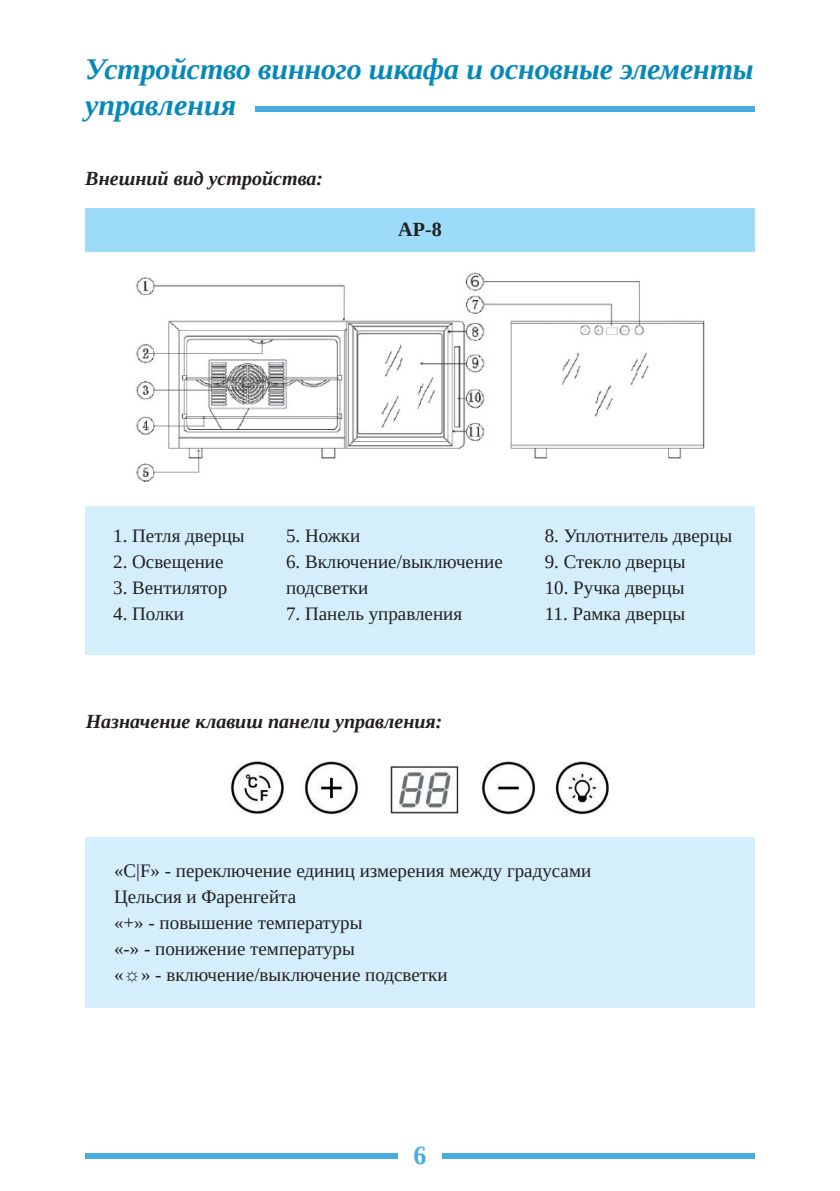
<style>
.page{position:relative;width:840px;height:1191px;background:#fff}
.page>*{position:absolute;margin:0;border:0;box-sizing:border-box;transform-origin:0 0}
.t1{font:italic 700 30px/36px "Liberation Serif";letter-spacing:-.005em;color:#0688bb}
.t2{font:700 26px "Liberation Serif";color:#48ace0}
.t3{font:italic 700 20px "Liberation Serif";color:#231f20}
.t4{font:700 20px "Liberation Serif";color:#231f20}
.t5{font:19px/26px "Liberation Serif";color:#231f20}
</style>
<div class="page">
<div style="left:85px;top:1152px;width:312px;height:6px;background:#48ace0"></div>
<div style="left:442px;top:1152px;width:312px;height:6px;background:#48ace0"></div>
<div style="left:85px;top:506px;width:669px;height:149px;background:#d4effb"></div>
<div style="left:85px;top:837px;width:669px;height:170px;background:#d4effb"></div>
<div style="left:85px;top:208px;width:669px;height:43px;background:#9cdcf8"></div>
<div style="left:255px;top:106px;width:499px;height:6px;background:#48ace0"></div>
<img style="left:231px;top:760px;width:378px;height:55px">
<img style="left:136px;top:272px;width:567px;height:210px">
<h1 class="t1" style="left:85px;top:51px;width:669px">Устройство винного шкафа и основные элементы управления</h1>
<p class="t3" style="left:85px;top:165px;width:239px">Внешний вид устройства:</p>
<p class="t4" style="left:398px;top:216px;width:45px">AP-8</p>
<p class="t5" style="left:113px;top:523px;width:133px">1. Петля дверцы</p>
<p class="t5" style="left:113px;top:549px;width:112px">2. Освещение</p>
<p class="t5" style="left:113px;top:575px;width:116px">3. Вентилятор</p>
<p class="t5" style="left:113px;top:601px;width:72px">4. Полки</p>
<p class="t5" style="left:286px;top:523px;width:76px">5. Ножки</p>
<p class="t5" style="left:286px;top:549px;width:218px">6. Включение/выключение подсветки</p>
<p class="t5" style="left:286px;top:601px;width:177px">7. Панель управления</p>
<p class="t3" style="left:86px;top:708px;width:358px">Назначение клавиш панели управления:</p>
<p class="t5" style="left:544px;top:523px;width:189px">8. Уплотнитель дверцы</p>
<p class="t5" style="left:544px;top:549px;width:142px">9. Стекло дверцы</p>
<p class="t5" style="left:544px;top:575px;width:141px">10. Ручка дверцы</p>
<p class="t5" style="left:544px;top:601px;width:142px">11. Рамка дверцы</p>
<p class="t5" style="left:114px;top:857px;width:478px">«C|F» - переключение единиц измерения между градусами Цельсия и Фаренгейта<br>«+» - повышение температуры<br>«-» - понижение температуры<br>«☼» - включение/выключение подсветки</p>
<h2 class="t2" style="left:413px;top:1138px;width:14px">6</h2>
</div>
